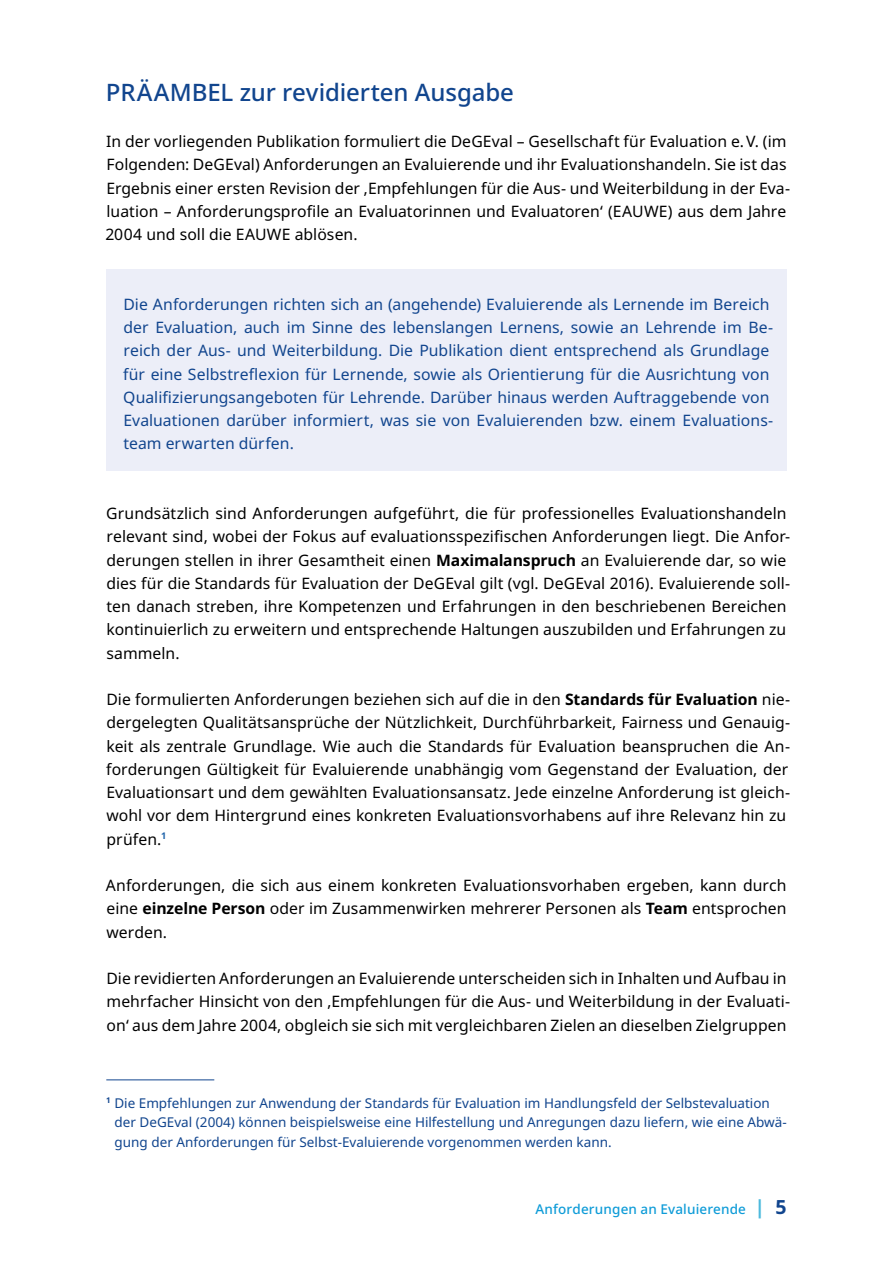
<style>
.page{position:relative;width:893px;height:1263px;background:#fff}
.page>*{position:absolute;margin:0;border:0;box-sizing:border-box;transform-origin:0 0}
.Headline_H1{font:500 24px "Noto Sans";letter-spacing:-.005em;color:#11458e}
.Fließtext{font:15.75px/23.2px "Noto Sans";letter-spacing:.005em;color:#000}
.Fließtext-2{font:15.75px/23.2px "Noto Sans";letter-spacing:.005em;color:#11458e}
.FußnoteText{font:13.5px/19.5px "Noto Sans";color:#11458e}
.t1{font:500 13.5px "Noto Sans";letter-spacing:.01em;color:#0f9cd8}
.s1{font-weight:700}
.s2{font-weight:700;font-size:19.5px;color:#4dbadd}
.s3{font-weight:700;font-size:19.5px;color:#11458e}
</style>
<div class="page">
<div style="left:106px;top:269px;width:681px;height:202px;background:#eceef8"></div>
<hr style="left:106px;top:1079px;width:108px;height:1px;background:#11458e">
<p class="Headline_H1" style="left:106px;top:75px;width:409px">PRÄAMBEL zur revidierten Ausgabe</p>
<p class="Fließtext" style="left:105px;top:130px;width:686px">In der vorliegenden Publikation formuliert die DeGEval – Gesellschaft für Evaluation e.V. (im Folgenden: DeGEval) Anforderungen an Evaluierende und ihr Evaluationshandeln. Sie ist das Ergebnis einer ersten Revision der ‚Empfehlungen für die Aus- und Weiterbildung in der Eva&shy;luation – Anforderungsprofile an Evaluatorinnen und Evaluatoren‘ (EAUWE) aus dem Jahre 2004 und soll die EAUWE ablösen.</p>
<p class="Fließtext-2" style="left:123px;top:293px;width:651px">Die Anforderungen richten sich an (angehende) Evaluierende als Lernende im Bereich der Evaluation, auch im Sinne des lebenslangen Lernens, sowie an Lehrende im Be&shy;reich der Aus- und Weiterbildung. Die Publikation dient entsprechend als Grundlage für eine Selbstreflexion für Lernende, sowie als Orientierung für die Ausrichtung von Qualifizierungsangeboten für Lehrende. Darüber hinaus werden Auftraggebende von Evaluationen darüber informiert, was sie von Evaluierenden bzw. einem Evaluations&shy;team erwarten dürfen.</p>
<p class="Fließtext" style="left:106px;top:502px;width:685px">Grundsätzlich sind Anforderungen aufgeführt, die für professionelles Evaluationshandeln relevant sind, wobei der Fokus auf evaluationsspezifischen Anforderungen liegt. Die Anfor&shy;derungen stellen in ihrer Gesamtheit einen <span class="s1">Maximalanspruch</span> an Evaluierende dar, so wie dies für die Standards für Evaluation der DeGEval gilt (vgl. DeGEval 2016). Evaluierende soll&shy;ten danach streben, ihre Kompetenzen und Erfahrungen in den beschriebenen Bereichen kontinuierlich zu erweitern und entsprechende Haltungen auszubilden und Erfahrungen zu sammeln.</p>
<p class="Fließtext" style="left:106px;top:688px;width:685px">Die formulierten Anforderungen beziehen sich auf die in den <span class="s1">Standards für Evaluation</span> nie&shy;dergelegten Qualitätsansprüche der Nützlichkeit, Durchführbarkeit, Fairness und Genauig&shy;keit als zentrale Grundlage. Wie auch die Standards für Evaluation beanspruchen die An&shy;forderungen Gültigkeit für Evaluierende unabhängig vom Gegenstand der Evaluation, der Evaluationsart und dem gewählten Evaluationsansatz. Jede einzelne Anforderung ist gleich&shy;wohl vor dem Hintergrund eines konkreten Evaluationsvorhabens auf ihre Relevanz hin zu prüfen.<sup>1</sup></p>
<p class="Fließtext" style="left:106px;top:874px;width:682px;text-align:justify">Anforderungen, die sich aus einem konkreten Evaluationsvorhaben ergeben, kann durch eine <span class="s1">einzelne Person</span> oder im Zusammenwirken mehrerer Personen als <span class="s1">Team</span> entsprochen werden.</p>
<p class="Fließtext" style="left:106px;top:967px;width:685px">Die revidierten Anforderungen an Evaluierende unterscheiden sich in Inhalten und Aufbau in mehrfacher Hinsicht von den ‚Empfehlungen für die Aus- und Weiterbildung in der Evaluati&shy;on‘ aus dem Jahre 2004, obgleich sie sich mit vergleichbaren Zielen an dieselben Zielgruppen</p>
<p class="FußnoteText" style="left:115px;top:1093px;width:674px;text-indent:-8px"><sup>1</sup> Die Empfehlungen zur Anwendung der Standards für Evaluation im Handlungsfeld der Selbstevaluation der DeGEval (2004) können beispielsweise eine Hilfestellung und Anregungen dazu liefern, wie eine Abwä&shy;gung der Anforderungen für Selbst-Evaluierende vorgenommen werden kann.</p>
<p class="t1" style="left:535px;top:1200px;width:253px">Anforderungen an Evaluierende <span class="s2">|</span> <span class="s3">5</span></p>
</div>
